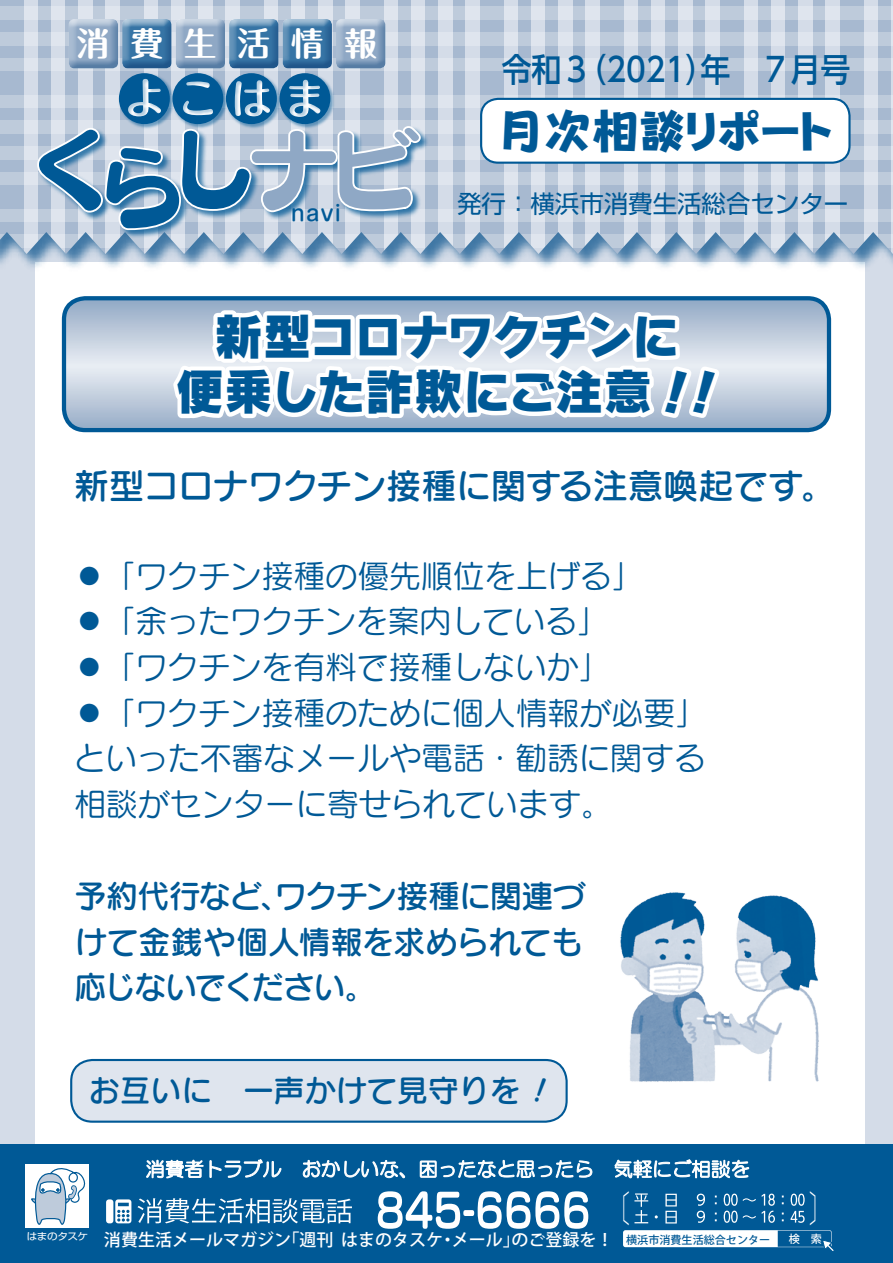
<style>
.page{position:relative;width:893px;height:1263px;background:#fff}
.page>*{position:absolute;margin:0;border:0;box-sizing:border-box;transform-origin:0 0}
.t1{font:89.55px "Slump Std DB";letter-spacing:-.17em;color:#005996}
.t2{font:48.9px/55.3px "Rodin Wanpaku Pro EB";letter-spacing:-.05em;color:#005996;text-align:center}
.t3{font:48.9px "Pop Happiness Std EB";letter-spacing:-.155em;color:#005996}
.t4{font:300 expanded 36.15px "Shin Go Pro";color:#fff;scale:.6 1}
.t5{font:35.1px "Seurat Pro DB";letter-spacing:-.005em;color:#005996}
.t6{font:500 33px "UD Shin Go Pro";color:#005996;scale:.91 1}
.t7{font:700 32.85px "Maru Fo Pro";letter-spacing:.625em;color:#fff}
.t8{font:31.95px/45.8px "Seurat Pro M";letter-spacing:-.005em;color:#005996}
.t9{font:31.95px/45.8px "Seurat Pro DB";letter-spacing:-.02em;color:#005996;text-align:justify}
.t10{font:30.9px "Seurat Pro DB";color:#005996}
.t11{font:24.45px "Shin Go Pro";color:#005996}
.t12{font:500 20.85px "Shin M Go Pro";color:#005996}
.t13{font:500 16.95px "Koz Go Pro";color:#fff}
.t14{font:500 11.1px "Koz Go Pro";color:#fff}
.s1{color:#8fa8c5}
.s2{font-size:11.1px;color:#005996}
</style>
<div class="page">
<div style="left:0;top:226px;width:893px;height:1037px;background:#d4dce8"></div>
<div style="left:36px;top:262px;width:829px;height:925px;background:#fff"></div>
<div style="left:0;top:1145px;width:893px;height:118px;background:#005996"></div>
<div style="left:623px;top:1230px;width:209px;height:17px;background:#fff;border-radius:2px"></div>
<svg style="left:634px;top:1193px;width:171px;height:30px"></svg>
<svg style="left:138px;top:1198px;width:214px;height:25px"></svg>
<svg style="left:115px;top:1199px;width:16px;height:24px"></svg>
<div style="left:106px;top:1199px;width:7px;height:24px;background:#fff;border-radius:3px"></div>
<svg style="left:378px;top:1191px;width:82px;height:38px"></svg>
<div style="left:463px;top:1210px;width:11px;height:6px;background:#fff;border-radius:3px"></div>
<svg style="left:478px;top:1191px;width:110px;height:38px"></svg>
<svg style="left:146px;top:1159px;width:135px;height:19px"></svg>
<svg style="left:303px;top:1159px;width:102px;height:19px"></svg>
<svg style="left:420px;top:1160px;width:172px;height:18px"></svg>
<svg style="left:614px;top:1159px;width:135px;height:19px"></svg>
<svg style="left:778px;top:1230px;width:56px;height:21px"></svg>
<img style="left:0;top:254px;width:893px;height:21px">
<svg style="left:0;top:0;width:893px;height:254px;background:#bccadc"></svg>
<img style="left:118px;top:71px;width:53px;height:2px">
<img style="left:171px;top:71px;width:53px;height:2px">
<img style="left:224px;top:71px;width:54px;height:2px">
<img style="left:278px;top:71px;width:58px;height:2px">
<div style="left:68px;top:18px;width:53px;height:47px;background:#fff;opacity:.75"></div>
<div style="left:68px;top:19px;width:53px;height:51px;background:#005996;opacity:.4"></div>
<div style="left:281px;top:18px;width:53px;height:47px;background:#fff;opacity:.75"></div>
<div style="left:281px;top:19px;width:53px;height:51px;background:#005996;opacity:.4"></div>
<div style="left:122px;top:18px;width:52px;height:47px;background:#fff;opacity:.75"></div>
<div style="left:122px;top:19px;width:52px;height:51px;background:#005996;opacity:.4"></div>
<div style="left:335px;top:18px;width:52px;height:47px;background:#fff;opacity:.75"></div>
<div style="left:335px;top:19px;width:52px;height:51px;background:#005996;opacity:.4"></div>
<div style="left:175px;top:18px;width:52px;height:47px;background:#fff;opacity:.75"></div>
<div style="left:175px;top:19px;width:52px;height:51px;background:#005996;opacity:.4"></div>
<div style="left:228px;top:18px;width:53px;height:47px;background:#fff;opacity:.75"></div>
<div style="left:228px;top:19px;width:53px;height:51px;background:#005996;opacity:.4"></div>
<div style="left:37px;top:126px;width:392px;height:113px;background:#005996;opacity:.75"></div>
<svg style="left:35px;top:73px;width:388px;height:159px;background:#9bb8d1"></svg>
<div style="left:481px;top:99px;width:368px;height:64px;background:#fff;border-radius:17px"></div>
<div style="left:480px;top:98px;width:371px;height:66px;border:2px solid #005996;border-radius:17px"></div>
<svg style="left:65px;top:301px;width:764px;height:129px;background:#becbdc"></svg>
<div style="left:62px;top:296px;width:769px;height:136px;border:4px solid #005996;border-radius:21px"></div>
<svg style="left:169px;top:302px;width:557px;height:131px"></svg>
<div style="left:26px;top:1164px;width:63px;height:64px;background:#fff"></div>
<svg style="left:31px;top:1168px;width:55px;height:57px"></svg>
<div style="left:71px;top:1060px;width:496px;height:62px;background:#dfe5ee;border-radius:21px"></div>
<div style="left:70px;top:1059px;width:498px;height:64px;border:2px solid #005996;border-radius:21px"></div>
<img style="left:620px;top:892px;width:199px;height:190px">
<p class="t7" style="left:77px;top:18px;width:302px">消費生活情報</p>
<h1 class="t1" style="left:26px;top:108px;width:396px">くらし<span class="s1">ナビ</span></h1>
<p class="t12" style="left:291px;top:197px;width:52px">NAVI</p>
<p class="t6" style="left:501px;top:43px;width:385px">令和３（2021）年　７月号</p>
<h2 class="t3" style="left:496px;top:100px;width:343px">月次相談リポート</h2>
<p class="t11" style="left:457px;top:183px;width:393px">発行：横浜市消費生活総合センター</p>
<h2 class="t2" style="left:175px;top:306px;width:555px">新型コロナワクチンに<br>便乗した詐欺にご注意！！</h2>
<p class="t5" style="left:74px;top:463px;width:763px">新型コロナワクチン接種に関する注意喚起です。</p>
<p class="t8" style="left:73px;top:552px;width:635px">◦「ワクチン接種の優先順位を上げる」<br>◦「余ったワクチンを案内している」<br>◦「ワクチンを有料で接種しないか」<br>◦「ワクチン接種のために個人情報が必要」といった不審なメールや電話・勧誘に関する相談がセンターに寄せられています。</p>
<p class="t9" style="left:74px;top:872px;width:512px">予約代行など、ワクチン接種に関連づけて金銭や個人情報を求められても応じないでください。</p>
<p class="t10" style="left:89px;top:1070px;width:433px">お互いに　一声かけて見守りを</p>
<p class="t4" style="left:608px;top:1179px;width:38px">〔</p>
<p class="t4" style="left:809px;top:1179px;width:38px">〕</p>
<p class="t13" style="left:27px;top:1228px;width:745px"><sup>はまのタスケ</sup> 消費生活メールマガジン「週刊 はまのタスケ・メール」のご登録を！ <span class="s2">横浜市消費生活総合センター</span></p>
<p class="t14" style="left:789px;top:1232px;width:35px">検　索</p>
</div>
